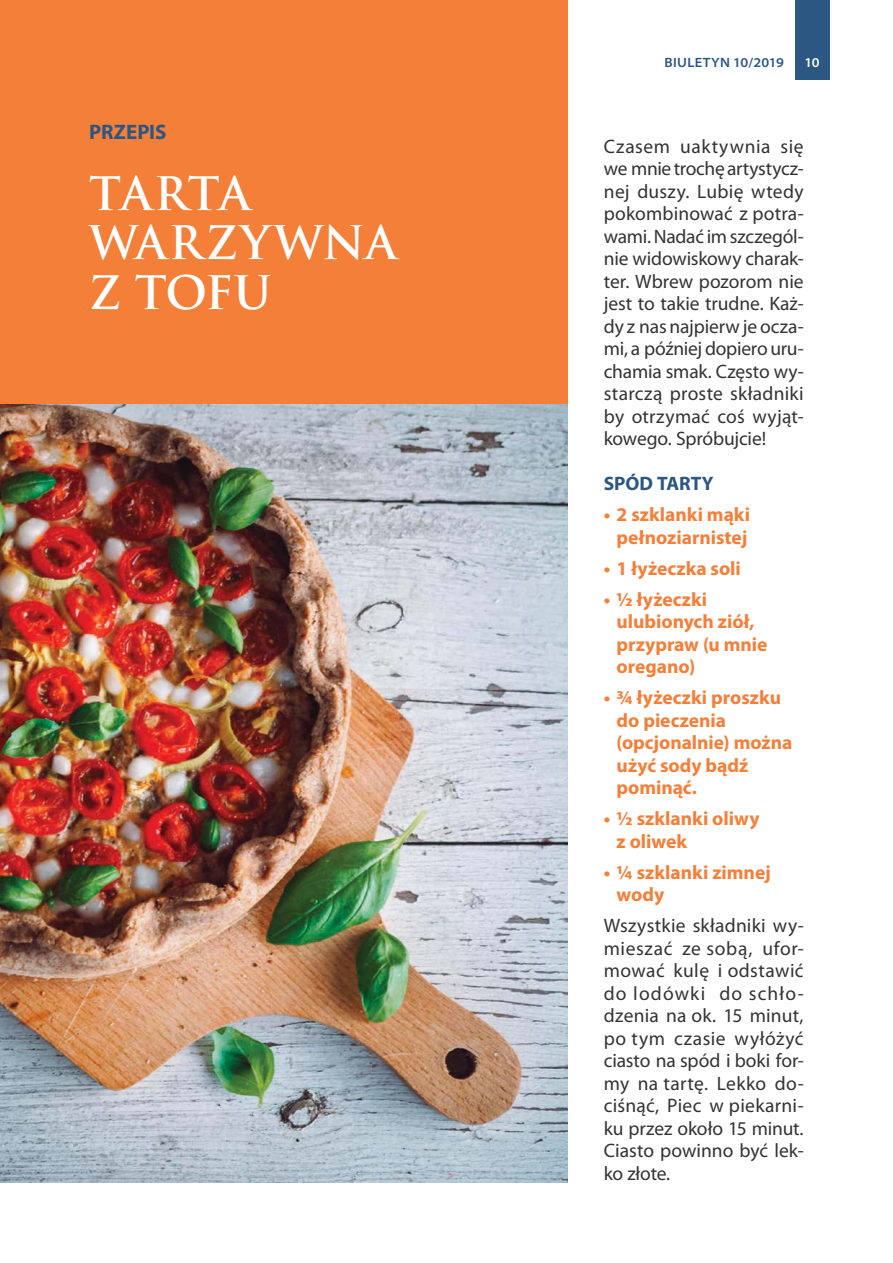
<style>
.page{position:relative;width:893px;height:1263px;background:#fff}
.page>*{position:absolute;margin:0;border:0;box-sizing:border-box;transform-origin:0 0}
._02__Tytuł_Biuletyn{font:700 45px/49.5px "Trajan Pro";letter-spacing:-.005em;color:#fff}
._03__wstęp_Biuletyn{font:700 21px "Myriad Pro";color:#2b5782}
._01__tp_Biuletyn{font:19.5px/22.5px "Myriad Pro";color:#333;text-align:justify}
._41__przepis_składni{font:700 19.5px/22.5px "Myriad Pro";color:#f47f39}
._01__tp_Biuletyn-2{font:700 19.5px "Myriad Pro";letter-spacing:-.005em;color:#2b5782}
._33__PAGINA_ŻYWA{font:600 semi-expanded 13.5px "Myriad Pro";letter-spacing:.02em;color:#2b5782}
._33__PAGINA_ŻYWA-2{font:600 semi-expanded 13.5px "Myriad Pro";color:#fff}
</style>
<div class="page">
<img style="left:0;top:404px;width:568px;height:778px">
<div style="left:0;top:0;width:568px;height:404px;background:#f47f39"></div>
<div style="left:795px;top:0;width:34px;height:80px;background:#2b5782"></div>
<p class="_03__wstęp_Biuletyn" style="left:89px;top:118px;width:79px">PRZEPIS</p>
<p class="_02__Tytuł_Biuletyn" style="left:89px;top:169px;width:309px">TARTA<br>WARZYWNA<br>Z TOFU</p>
<p class="_33__PAGINA_ŻYWA" style="left:665px;top:54px;width:121px">BIULETYN 10/2019</p>
<p class="_33__PAGINA_ŻYWA-2" style="left:805px;top:54px;width:17px">10</p>
<p class="_01__tp_Biuletyn" style="left:604px;top:135px;width:201px">Czasem uaktywnia się we mnie trochę artystycz&shy;nej duszy. Lubię wtedy pokombinować z potra&shy;wami. Nadać im szczegól&shy;nie widowiskowy charak&shy;ter. Wbrew pozorom nie jest to takie trudne. Każ&shy;dy z nas najpierw je ocza&shy;mi, a później dopiero uru&shy;chamia smak. Często wy&shy;starczą proste składniki by otrzymać coś wyjąt&shy;kowego. Spróbujcie!</p>
<p class="_01__tp_Biuletyn-2" style="left:604px;top:471px;width:111px">SPÓD TARTY</p>
<p class="_41__przepis_składni" style="left:604px;top:503px;width:148px;text-align:center">• 2 szklanki mąki pełnoziarnistej</p>
<p class="_41__przepis_składni" style="left:604px;top:556px;width:139px">• 1 łyżeczka soli</p>
<p class="_41__przepis_składni" style="left:617px;top:587px;width:152px;text-indent:-13px">• ½ łyżeczki ulubionych ziół, przypraw (u mnie oregano)</p>
<p class="_41__przepis_składni" style="left:617px;top:686px;width:177px;text-indent:-13px">• ¾ łyżeczki proszku do pieczenia (opcjonalnie) można użyć sody bądź pominąć.</p>
<p class="_41__przepis_składni" style="left:617px;top:807px;width:145px;text-indent:-13px">• ½ szklanki oliwy z oliwek</p>
<p class="_41__przepis_składni" style="left:617px;top:860px;width:156px;text-indent:-13px">• ¼ szklanki zimnej wody</p>
<p class="_01__tp_Biuletyn" style="left:604px;top:914px;width:201px">Wszystkie składniki wy&shy;mieszać ze sobą, ufor&shy;mować kulę i odstawić do lodówki do schło&shy;dzenia na ok. 15 minut, po tym czasie wyłóżyć ciasto na spód i boki for&shy;my na tartę. Lekko do&shy;ciśnąć, Piec w piekarni&shy;ku przez około 15 minut.<br>Ciasto powinno być lek&shy;ko złote.</p>
</div>
